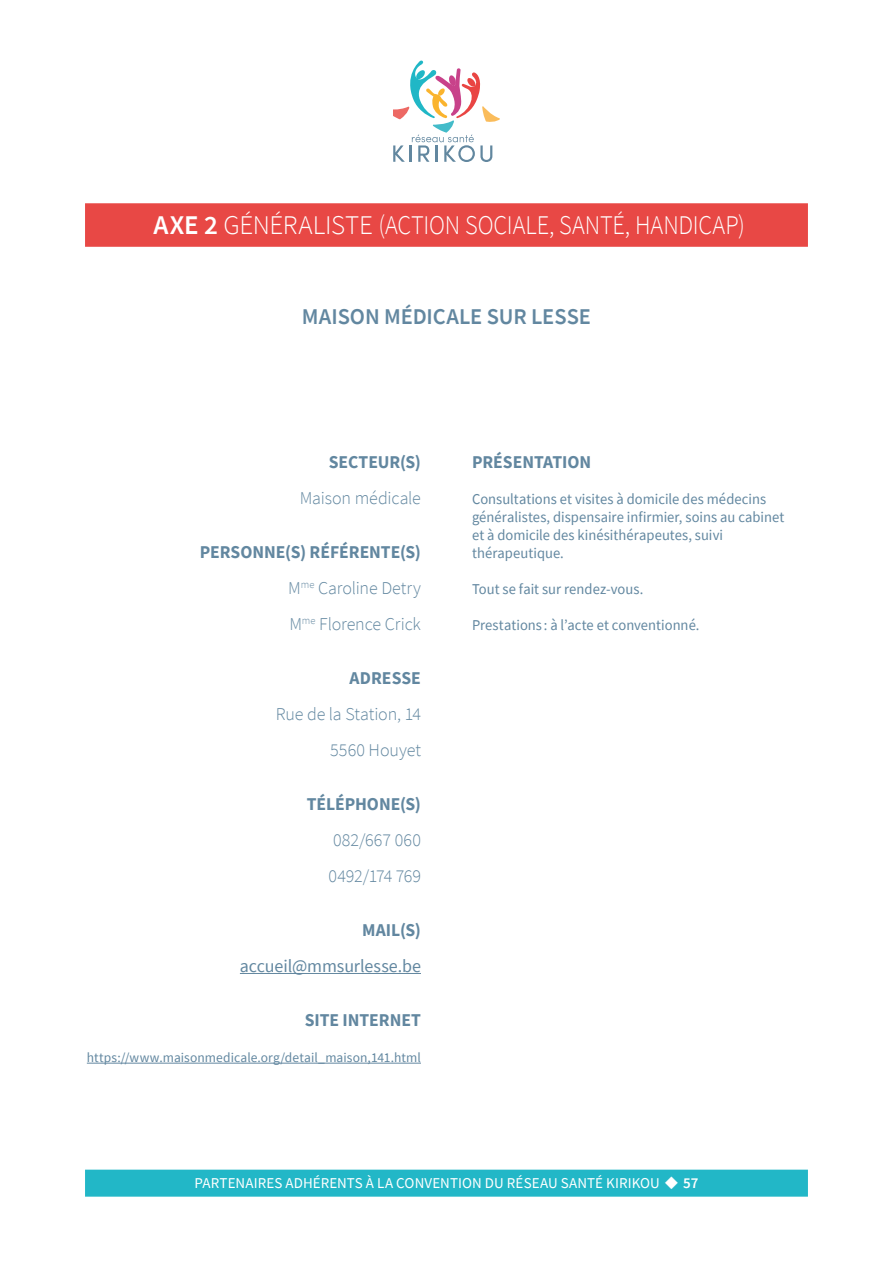
<style>
.page{position:relative;width:893px;height:1263px;background:#fff}
.page>*{position:absolute;margin:0;border:0;box-sizing:border-box;transform-origin:0 0}
.t1{font:300 27px "Source Sans Pro";letter-spacing:-.005em;color:#fff}
.t2{font:600 22.5px "Source Sans Pro";letter-spacing:-.005em;color:#6287a0}
.t3{font:300 18px/36px "Source Sans Pro";letter-spacing:-.01em;color:#6287a0;text-align:justify}
.t4{font:700 18px "Source Sans Pro";color:#6287a0}
.t5{font:18px "Source Sans Pro";letter-spacing:-.005em;color:#6287a0}
.t6{font:15px/18px "Source Sans Pro";letter-spacing:.005em;color:#6287a0}
.t7{font:15px "Source Sans Pro";letter-spacing:.005em;color:#fff}
.t8{font:13.5px "Source Sans Pro";letter-spacing:.005em;color:#6287a0}
.s1{font-weight:600}
.s2{font-weight:700}
</style>
<div class="page">
<div style="left:85px;top:203px;width:723px;height:44px;background:#e84845"></div>
<div style="left:85px;top:1170px;width:723px;height:27px;background:#22b7c7"></div>
<hr style="left:240px;top:973px;width:181px;height:1px;background:#6287a0">
<hr style="left:87px;top:1063px;width:334px;height:1px;background:#6287a0">
<svg style="left:393px;top:61px;width:107px;height:101px"></svg>
<h1 class="t1" style="left:154px;top:208px;width:593px"><span class="s1">AXE 2</span> GÉNÉRALISTE (ACTION SOCIALE, SANTÉ, HANDICAP)</h1>
<h2 class="t2" style="left:302px;top:302px;width:291px">MAISON MÉDICALE SUR LESSE</h2>
<p class="t4" style="left:329px;top:450px;width:94px">SECTEUR(S)</p>
<p class="t3" style="left:300px;top:480px;width:123px">Maison médicale</p>
<p class="t3" style="left:288px;top:534px;width:134px;text-indent:-89px"><span class="s2">PERSONNE(S) RÉFÉRENTE(S)<br></span>M<sup>me</sup> Caroline Detry M<sup>me</sup> Florence Crick</p>
<p class="t4" style="left:350px;top:666px;width:73px">ADRESSE</p>
<p class="t3" style="left:276px;top:696px;width:147px;text-align:right">Rue de la Station, 14<br>5560 Houyet</p>
<p class="t4" style="left:307px;top:792px;width:116px">TÉLÉPHONE(S)</p>
<p class="t3" style="left:329px;top:822px;width:94px">082/667 060<br>0492/174 769</p>
<p class="t4" style="left:362px;top:918px;width:60px">MAIL(S)</p>
<p class="t5" style="left:240px;top:955px;width:183px">accueil@mmsurlesse.be</p>
<p class="t4" style="left:305px;top:1008px;width:118px">SITE INTERNET</p>
<p class="t8" style="left:87px;top:1049px;width:336px">https://www.maisonmedicale.org/detail_maison,141.html</p>
<p class="t4" style="left:472px;top:450px;width:121px">PRÉSENTATION</p>
<p class="t6" style="left:472px;top:490px;width:314px">Consultations et visites à domicile des médecins généralistes, dispensaire infirmier, soins au cabinet et à domicile des kinésithérapeutes, suivi thérapeutique.</p>
<p class="t6" style="left:472px;top:580px;width:173px">Tout se fait sur rendez-vous.</p>
<p class="t6" style="left:472px;top:616px;width:229px">Prestations : à l’acte et conventionné.</p>
<p class="t7" style="left:194px;top:1173px;width:505px">PARTENAIRES ADHÉRENTS À LA CONVENTION DU RÉSEAU SANTÉ KIRIKOU ◆ <span class="s1">57</span></p>
</div>
